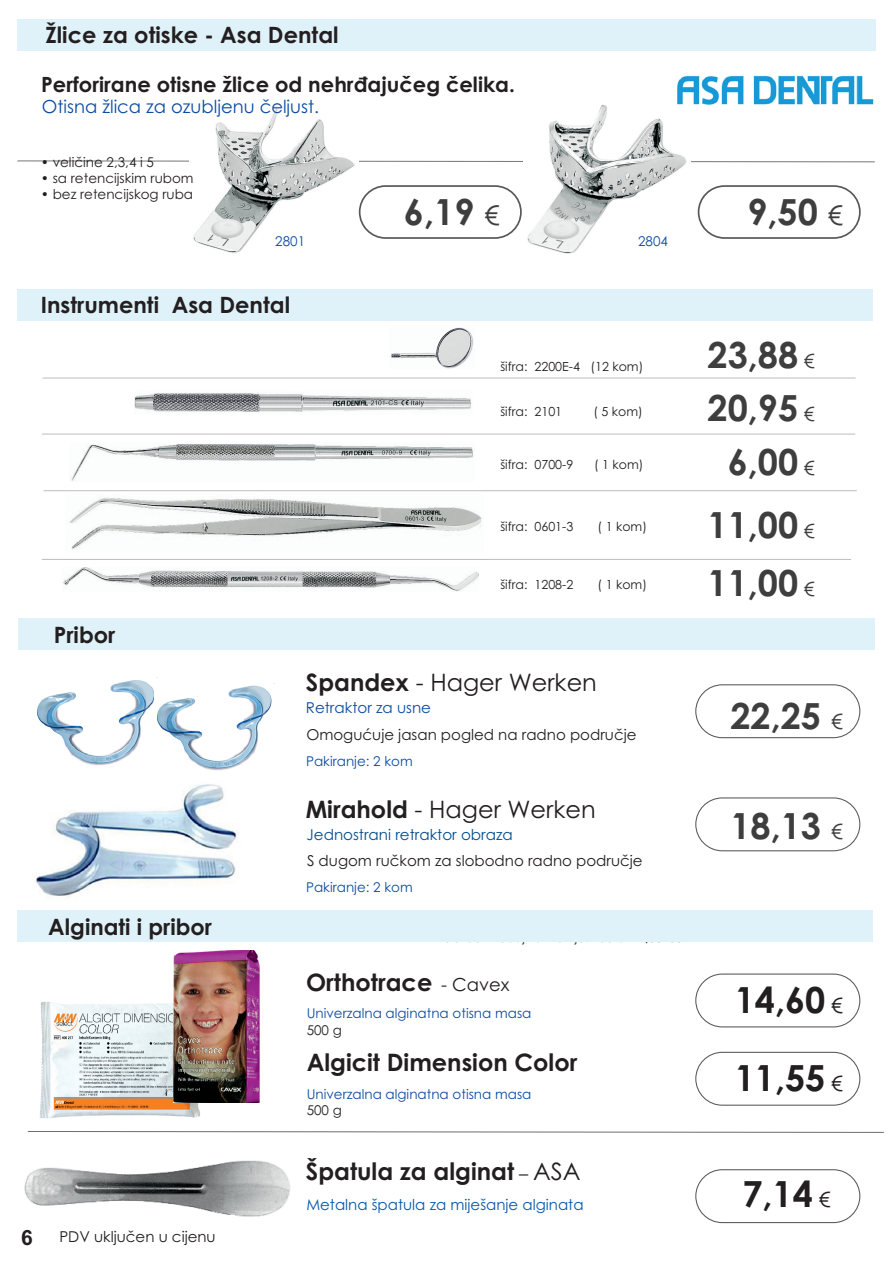
<style>
.page{position:relative;width:893px;height:1263px;background:#fff}
.page>*{position:absolute;margin:0;border:0;box-sizing:border-box;transform-origin:0 0}
.t1{font:700 36px/53.6px "Century Gothic";color:#3e3e3f;text-align:center}
.t2{font:700 36px/78.3px "Century Gothic";color:#231f20}
.t3{font:700 24px "Century Gothic";color:#231f20}
.t4{font:24px "Century Gothic";color:#231f20}
.t5{font:700 22.5px "Century Gothic";color:#231f20}
.t6{font:700 21px "Century Gothic";color:#231f20}
.t7{font:700 21px "Arial";color:#231f20}
.t8{font:18px "Century Gothic";color:#0e4ca1}
.t9{font:15px "Century Gothic";color:#231f20}
.t10{font:15px "Century Gothic";color:#0759a9}
.t11{font:15px "Century Gothic";color:#054e8d}
.t12{font:15px "Century Gothic";color:#0e4ca1}
.t13{font:13.5px "Century Gothic";color:#0e4ca1}
.t14{font:13.5px "Century Gothic";color:#231f20}
.t15{font:12.45px "Century Gothic";color:#231f20}
.s1{font-weight:400;font-size:27px}
.s2{font-weight:700}
.s3{font-weight:400;font-size:18px}
.s4{font-weight:400}
.s5{font-weight:400;font-size:19.5px}
.s6{font-weight:400;font-size:21px}
</style>
<div class="page">
<svg style="left:17px;top:161px;width:858px;height:1px"></svg>
<div style="left:18px;top:289px;width:855px;height:31px;background:#e0f2f9"></div>
<img style="left:63px;top:567px;width:415px;height:25px">
<img style="left:391px;top:328px;width:83px;height:41px">
<img style="left:70px;top:497px;width:412px;height:53px">
<hr style="left:44px;top:490px;width:813px;height:1px;background:#bcbdc0">
<hr style="left:42px;top:434px;width:813px;height:1px;background:#bcbdc0">
<hr style="left:42px;top:378px;width:814px;height:1px;background:#bcbdc0">
<img style="left:134px;top:392px;width:337px;height:20px">
<img style="left:71px;top:444px;width:402px;height:37px">
<hr style="left:42px;top:559px;width:809px;height:1px;background:#bcbdc0">
<div style="left:17px;top:19px;width:859px;height:31px;background:#e0f2f9"></div>
<img style="left:189px;top:107px;width:169px;height:146px">
<img style="left:523px;top:105px;width:168px;height:149px">
<div style="left:698px;top:185px;width:163px;height:54px;border:2px solid #57585a;border-radius:26px"></div>
<div style="left:359px;top:185px;width:163px;height:54px;border:2px solid #57585a;border-radius:26px"></div>
<img style="left:674px;top:75px;width:200px;height:32px">
<div style="left:18px;top:619px;width:857px;height:31px;background:#e0f2f9"></div>
<img style="left:33px;top:784px;width:206px;height:115px">
<img style="left:38px;top:680px;width:116px;height:85px">
<img style="left:157px;top:685px;width:115px;height:85px">
<img style="left:24px;top:1160px;width:266px;height:57px">
<svg style="left:27px;top:1131px;width:857px;height:2px;background:#b4b5b6"></svg>
<div style="left:17px;top:910px;width:856px;height:32px;background:#e0f2f9"></div>
<div style="left:695px;top:973px;width:165px;height:54px;border:1px solid #57585a;border-radius:26px"></div>
<div style="left:695px;top:684px;width:165px;height:54px;border:1px solid #57585a;border-radius:26px"></div>
<div style="left:695px;top:1052px;width:165px;height:54px;border:1px solid #57585a;border-radius:26px"></div>
<div style="left:695px;top:797px;width:165px;height:54px;border:1px solid #57585a;border-radius:26px"></div>
<div style="left:695px;top:1169px;width:165px;height:54px;border:1px solid #57585a;border-radius:26px"></div>
<img style="left:40px;top:1002px;width:160px;height:117px">
<img style="left:173px;top:950px;width:86px;height:153px">
<h3 class="t5" style="left:46px;top:26px;width:294px">Žlice za otiske - Asa Dental</h3>
<h3 class="t6" style="left:41px;top:76px;width:475px">Perforirane otisne žlice od nehrđajučeg čelika.</h3>
<h3 class="t8" style="left:42px;top:100px;width:279px">Otisna žlica za ozubljenu čeljust.</h3>
<p class="t14" style="left:41px;top:157px;width:115px">• veličine 2,3,4 i 5</p>
<p class="t14" style="left:41px;top:173px;width:154px">• sa retencijskim rubom</p>
<p class="t14" style="left:41px;top:189px;width:154px">• bez retencijskog ruba</p>
<h1 class="t1" style="left:404px;top:189px;width:97px">6,19 <span class="s1">€</span></h1>
<h1 class="t1" style="left:747px;top:189px;width:97px">9,50 <span class="s1">€</span></h1>
<p class="t13" style="left:275px;top:236px;width:31px">2801</p>
<p class="t13" style="left:638px;top:236px;width:31px">2804</p>
<h3 class="t5" style="left:41px;top:296px;width:251px">Instrumenti Asa Dental</h3>
<p class="t15" style="left:500px;top:361px;width:144px">šifra: 2200E-4 (12 kom)</p>
<p class="t15" style="left:500px;top:406px;width:63px">šifra: 2101</p>
<p class="t15" style="left:593px;top:406px;width:51px">( 5 kom)</p>
<p class="t15" style="left:500px;top:459px;width:74px">šifra: 0700-9</p>
<p class="t15" style="left:594px;top:459px;width:51px">( 1 kom)</p>
<h3 class="t5" style="left:54px;top:626px;width:63px">Pribor</h3>
<h3 class="t5" style="left:48px;top:918px;width:165px">Alginati i pribor</h3>
<h3 class="t7" style="left:21px;top:1229px;width:13px">6</h3>
<p class="t9" style="left:59px;top:1231px;width:158px">PDV uključen u cijenu</p>
<p class="t15" style="left:500px;top:521px;width:74px">šifra: 0601-3</p>
<p class="t15" style="left:598px;top:521px;width:51px">( 1 kom)</p>
<p class="t15" style="left:500px;top:580px;width:74px">šifra: 1208-2</p>
<p class="t15" style="left:598px;top:580px;width:51px">( 1 kom)</p>
<h2 class="t4" style="left:306px;top:672px;width:293px"><span class="s2">Spandex</span> - Hager Werken</h2>
<p class="t12" style="left:306px;top:701px;width:127px">Retraktor za usne</p>
<p class="t9" style="left:306px;top:729px;width:332px">Omogućuje jasan pogled na radno područje</p>
<p class="t13" style="left:306px;top:755px;width:108px">Pakiranje: 2 kom</p>
<h2 class="t4" style="left:306px;top:800px;width:292px"><span class="s2">Mirahold</span> - Hager Werken</h2>
<p class="t11" style="left:307px;top:828px;width:208px">Jednostrani retraktor obraza</p>
<p class="t9" style="left:307px;top:855px;width:337px">S dugom ručkom za slobodno radno područje</p>
<p class="t13" style="left:306px;top:882px;width:108px">Pakiranje: 2 kom</p>
<h2 class="t3" style="left:306px;top:973px;width:205px">Orthotrace <span class="s3">- Cavex</span></h2>
<p class="t13" style="left:307px;top:1008px;width:226px">Univerzalna alginatna otisna masa</p>
<p class="t14" style="left:307px;top:1024px;width:37px">500 g</p>
<h2 class="t3" style="left:307px;top:1053px;width:272px">Algicit Dimension Color</h2>
<p class="t13" style="left:307px;top:1088px;width:226px">Univerzalna alginatna otisna masa</p>
<p class="t14" style="left:307px;top:1104px;width:37px">500 g</p>
<h2 class="t3" style="left:306px;top:1162px;width:276px">Špatula za alginat <span class="s3">–</span> <span class="s4">ASA</span></h2>
<p class="t10" style="left:306px;top:1199px;width:279px">Metalna špatula za miješanje alginata</p>
<h1 class="t1" style="left:707px;top:332px;width:108px">23,88 <span class="s5">€<br></span>20,95 <span class="s5">€<br></span>6,00 <span class="s5">€</span></h1>
<h1 class="t1" style="left:707px;top:499px;width:108px;line-height:58.1px;text-align:left">11,00 <span class="s5">€<br></span>11,00 <span class="s5">€</span></h1>
<h1 class="t1" style="left:730px;top:692px;width:114px">22,25 <span class="s6">€</span></h1>
<h1 class="t1" style="left:730px;top:802px;width:114px">18,13 <span class="s6">€</span></h1>
<h1 class="t2" style="left:735px;top:964px;width:110px">14,60 <span class="s6">€<br></span>11,55 <span class="s6">€</span></h1>
<h1 class="t2" style="left:742px;top:1158px;width:90px">7,14 <span class="s6">€</span></h1>
</div>
